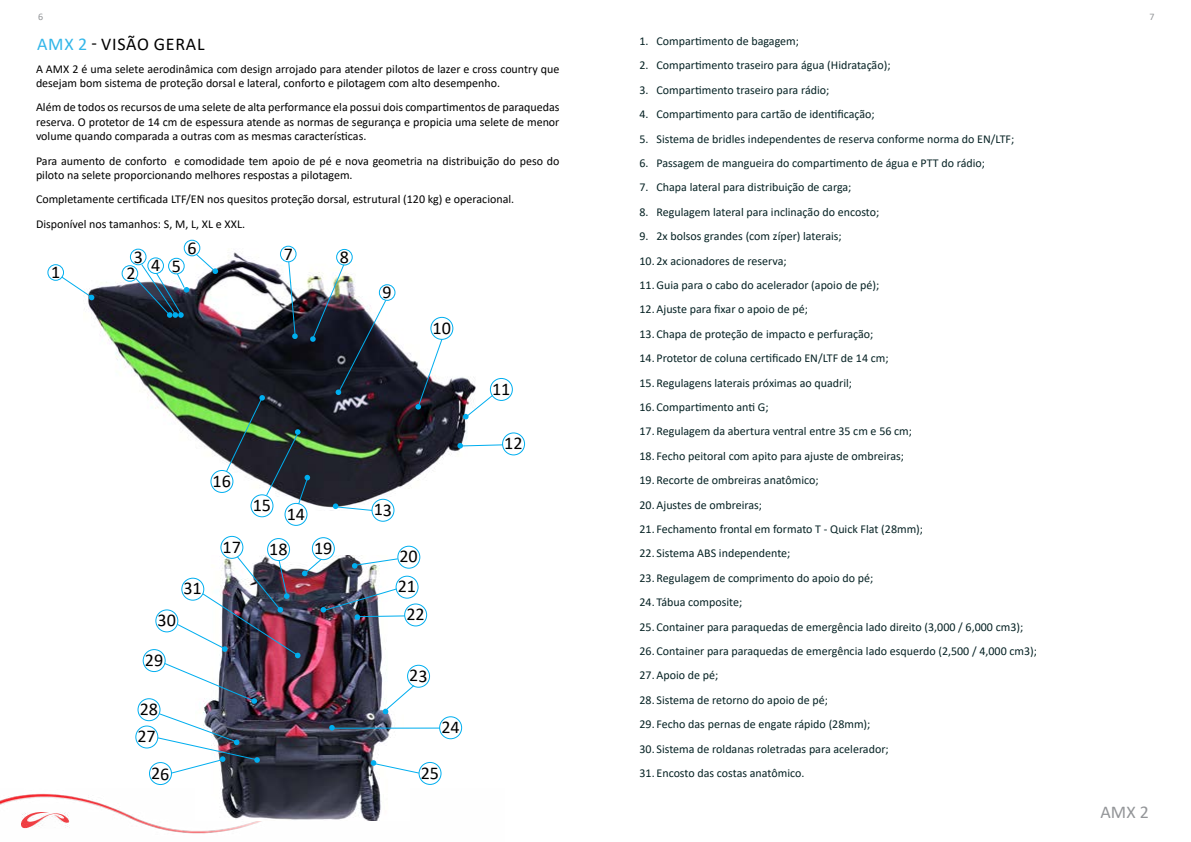
<style>
.page{position:relative;width:1191px;height:842px;background:#fff}
.page>*{position:absolute;margin:0;border:0;box-sizing:border-box;transform-origin:0 0}
.t1{font:18px/27.3px "Calibri";letter-spacing:.04em;color:#000}
.t2{font:18px "Calibri";color:#939598}
.t3{font:12px/24.4px "Calibri";color:#062224}
.t4{font:12px/14.4px "Calibri";color:#000}
.t5{font:10px "Calibri";color:#939598}
.s1{color:#32b6e9}
</style>
<div class="page">
<img style="left:0;top:793px;width:380px;height:41px">
<img style="left:21px;top:812px;width:48px;height:16px">
<img style="left:88px;top:248px;width:385px;height:262px">
<img style="left:195px;top:780px;width:186px;height:40px">
<svg style="left:60px;top:275px;width:34px;height:25px"></svg>
<svg style="left:134px;top:263px;width:55px;height:55px"></svg>
<div style="left:47px;top:264px;width:17px;height:17px;border:1px solid #00aeef;border-radius:50%"></div>
<div style="left:122px;top:265px;width:16px;height:17px;border:1px solid #00aeef;border-radius:50%"></div>
<div style="left:130px;top:249px;width:16px;height:16px;border:1px solid #00aeef;border-radius:50%"></div>
<div style="left:147px;top:257px;width:17px;height:17px;border:1px solid #00aeef;border-radius:50%"></div>
<div style="left:168px;top:258px;width:17px;height:16px;border:1px solid #00aeef;border-radius:50%"></div>
<div style="left:184px;top:240px;width:16px;height:16px;border:1px solid #00aeef;border-radius:50%"></div>
<div style="left:280px;top:246px;width:16px;height:16px;border:1px solid #00aeef;border-radius:50%"></div>
<div style="left:336px;top:249px;width:17px;height:17px;border:1px solid #00aeef;border-radius:50%"></div>
<div style="left:379px;top:284px;width:16px;height:17px;border:1px solid #00aeef;border-radius:50%"></div>
<div style="left:490px;top:378px;width:23px;height:23px;border:1px solid #00aeef;border-radius:50%"></div>
<div style="left:418px;top:762px;width:23px;height:23px;border:1px solid #00aeef;border-radius:50%"></div>
<div style="left:149px;top:762px;width:23px;height:23px;border:1px solid #00aeef;border-radius:50%"></div>
<div style="left:371px;top:499px;width:23px;height:23px;border:1px solid #00aeef;border-radius:50%"></div>
<div style="left:284px;top:503px;width:23px;height:23px;border:1px solid #00aeef;border-radius:50%"></div>
<div style="left:312px;top:537px;width:23px;height:23px;border:1px solid #00aeef;border-radius:50%"></div>
<div style="left:267px;top:538px;width:23px;height:23px;border:1px solid #00aeef;border-radius:50%"></div>
<div style="left:220px;top:536px;width:23px;height:23px;border:1px solid #00aeef;border-radius:50%"></div>
<div style="left:143px;top:649px;width:23px;height:23px;border:1px solid #00aeef;border-radius:50%"></div>
<div style="left:137px;top:698px;width:23px;height:23px;border:1px solid #00aeef;border-radius:50%"></div>
<div style="left:135px;top:725px;width:23px;height:23px;border:1px solid #00aeef;border-radius:50%"></div>
<div style="left:502px;top:432px;width:23px;height:23px;border:1px solid #00aeef;border-radius:50%"></div>
<div style="left:439px;top:716px;width:23px;height:23px;border:1px solid #00aeef;border-radius:50%"></div>
<div style="left:430px;top:317px;width:23px;height:23px;border:1px solid #00aeef;border-radius:50%"></div>
<svg style="left:463px;top:383px;width:46px;height:36px"></svg>
<svg style="left:457px;top:437px;width:49px;height:12px"></svg>
<img style="left:146px;top:541px;width:313px;height:239px">
<svg style="left:195px;top:253px;width:196px;height:267px"></svg>
<svg style="left:415px;top:322px;width:35px;height:88px"></svg>
<p class="t5" style="left:38px;top:9px;width:7px">6</p>
<p class="t5" style="left:1149px;top:9px;width:7px">7</p>
<h1 class="t1" style="left:37px;top:29px;width:169px"><span class="s1">AMX 2</span> - VISÃO GERAL</h1>
<p class="t3" style="left:639px;top:29px;width:161px">1. Compartimento de bagagem;</p>
<p class="t3" style="left:639px;top:53px;width:252px">2. Compartimento traseiro para água (Hidratação);</p>
<p class="t3" style="left:639px;top:77px;width:191px">3. Compartimento traseiro para rádio;</p>
<p class="t3" style="left:639px;top:102px;width:237px">4. Compartimento para cartão de identificação;</p>
<p class="t3" style="left:639px;top:126px;width:376px">5. Sistema de bridles independentes de reserva conforme norma do EN/LTF;</p>
<p class="t3" style="left:639px;top:150px;width:347px">6. Passagem de mangueira do compartimento de água e PTT do rádio;</p>
<p class="t3" style="left:639px;top:175px;width:213px">7. Chapa lateral para distribuição de carga;</p>
<p class="t3" style="left:639px;top:199px;width:241px">8. Regulagem lateral para inclinação do encosto;</p>
<p class="t3" style="left:639px;top:224px;width:204px">9. 2x bolsos grandes (com zíper) laterais;</p>
<p class="t3" style="left:639px;top:248px;width:241px">10. 2x acionadores de reserva;<br>11.Guia para o cabo do acelerador (apoio de pé);</p>
<p class="t3" style="left:639px;top:297px;width:170px">12. Ajuste para fixar o apoio de pé;</p>
<p class="t3" style="left:639px;top:321px;width:235px">13. Chapa de proteção de impacto e perfuração;</p>
<p class="t3" style="left:639px;top:346px;width:251px">14. Protetor de coluna certificado EN/LTF de 14 cm;</p>
<p class="t3" style="left:639px;top:370px;width:214px">15. Regulagens laterais próximas ao quadril;</p>
<p class="t3" style="left:639px;top:394px;width:131px">16. Compartimento anti G;</p>
<p class="t3" style="left:639px;top:419px;width:274px">17. Regulagem da abertura ventral entre 35 cm e 56 cm;</p>
<p class="t3" style="left:639px;top:443px;width:266px">18. Fecho peitoral com apito para ajuste de ombreiras;</p>
<p class="t3" style="left:639px;top:468px;width:181px">19. Recorte de ombreiras anatômico;</p>
<p class="t3" style="left:639px;top:492px;width:124px">20. Ajustes de ombreiras;</p>
<p class="t3" style="left:639px;top:516px;width:285px">21. Fechamento frontal em formato T - Quick Flat (28mm);</p>
<p class="t3" style="left:639px;top:541px;width:152px">22. Sistema ABS independente;</p>
<p class="t3" style="left:639px;top:565px;width:235px">23. Regulagem de comprimento do apoio do pé;</p>
<p class="t3" style="left:639px;top:590px;width:104px">24. Tábua composite;</p>
<p class="t3" style="left:639px;top:614px;width:385px">25. Container para paraquedas de emergência lado direito (3,000 / 6,000 cm3);</p>
<p class="t3" style="left:639px;top:638px;width:399px">26. Container para paraquedas de emergência lado esquerdo (2,500 / 4,000 cm3);</p>
<p class="t3" style="left:639px;top:663px;width:80px">27. Apoio de pé;</p>
<p class="t3" style="left:639px;top:687px;width:190px">28. Sistema de retorno do apoio de pé;</p>
<p class="t3" style="left:639px;top:712px;width:232px">29. Fecho das pernas de engate rápido (28mm);</p>
<p class="t3" style="left:639px;top:736px;width:251px">30. Sistema de roldanas roletradas para acelerador;</p>
<p class="t3" style="left:639px;top:760px;width:166px">31. Encosto das costas anatômico.</p>
<p class="t4" style="left:36px;top:61px;width:525px">A AMX 2 é uma selete aerodinâmica com design arrojado para atender pilotos de lazer e cross country que desejam bom sistema de proteção dorsal e lateral, conforto e pilotagem com alto desempenho.</p>
<p class="t4" style="left:36px;top:100px;width:525px;text-align:justify">Além de todos os recursos de uma selete de alta performance ela possui dois compartimentos de paraquedas reserva. O protetor de 14 cm de espessura atende as normas de segurança e propicia uma selete de menor volume quando comparada a outras com as mesmas características.</p>
<p class="t4" style="left:36px;top:153px;width:525px">Para aumento de conforto e comodidade tem apoio de pé e nova geometria na distribuição do peso do piloto na selete proporcionando melhores respostas a pilotagem.</p>
<p class="t4" style="left:36px;top:187px;width:480px;line-height:24.4px">Completamente certificada LTF/EN nos quesitos proteção dorsal, estrutural (120 kg) e operacional.<br>Disponível nos tamanhos: S, M, L, XL e XXL.</p>
<h1 class="t1" style="left:51px;top:258px;width:11px">1</h1>
<h1 class="t1" style="left:126px;top:259px;width:11px">2</h1>
<h1 class="t1" style="left:187px;top:234px;width:11px">6</h1>
<h1 class="t1" style="left:284px;top:239px;width:11px">7</h1>
<h1 class="t1" style="left:340px;top:243px;width:11px">8</h1>
<h1 class="t1" style="left:134px;top:242px;width:11px">3</h1>
<h1 class="t1" style="left:151px;top:251px;width:31px">4 5</h1>
<h1 class="t1" style="left:383px;top:278px;width:11px">9</h1>
<h1 class="t1" style="left:138px;top:695px;width:21px;rotate:1deg">28<br>27</h1>
<h1 class="t2" style="left:1100px;top:799px;width:50px">AMX 2</h1>
</div>
